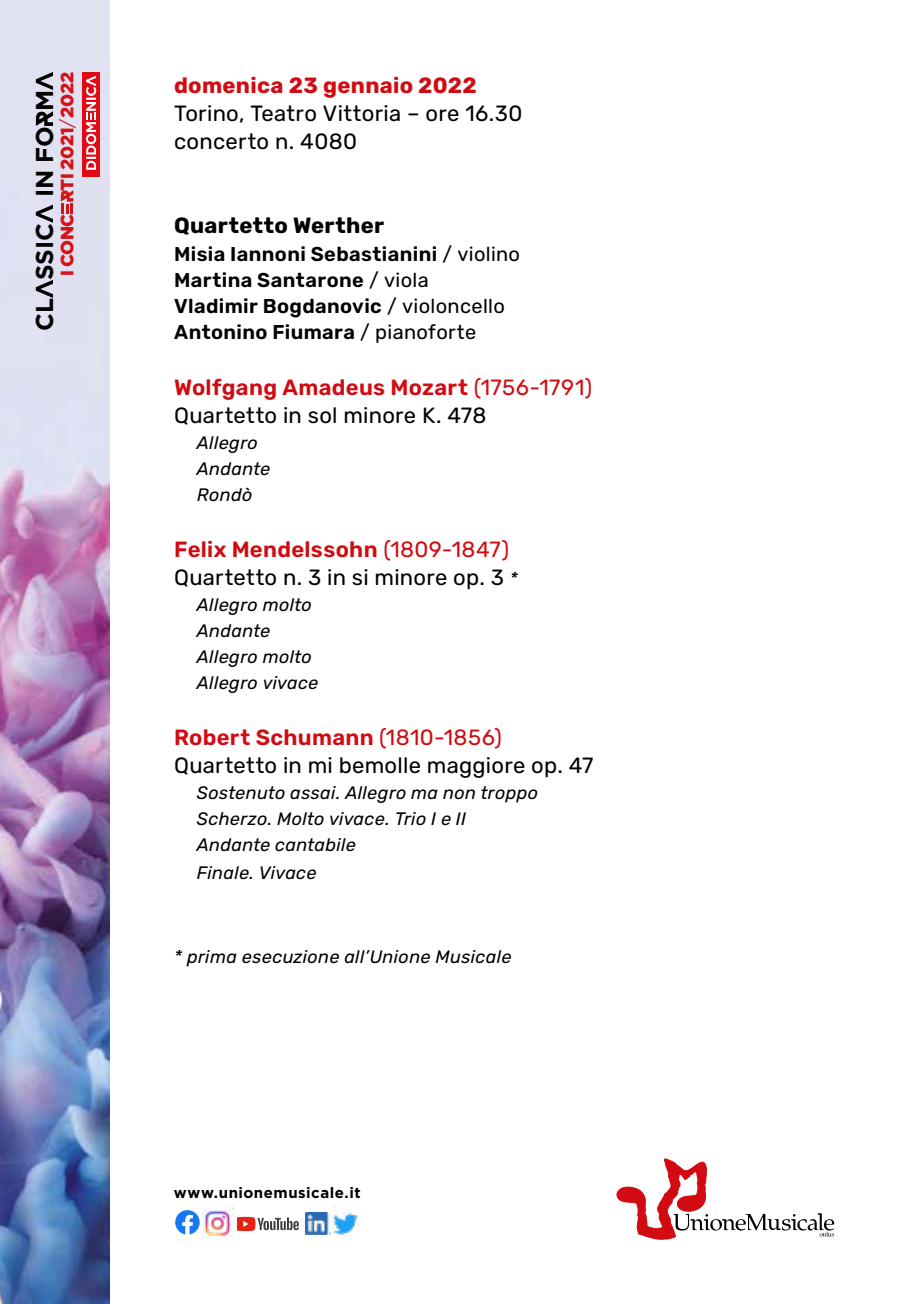
<style>
.page{position:relative;width:908px;height:1304px;background:#fff}
.page>*{position:absolute;margin:0;border:0;box-sizing:border-box;transform-origin:0 0}
.t1{font:700 24.4px "Gotham";color:#000}
.t2{font:22px/28px "Rubik";letter-spacing:.01em;color:#000}
.t3{font:700 22px "Rubik";letter-spacing:.015em;color:#d20a11}
.t4{font:700 22px "Rubik";letter-spacing:.015em;color:#000}
.t5{font:600 20px/26px "Rubik";letter-spacing:.02em;color:#000}
.t6{font:italic 18px/26px "Rubik";letter-spacing:.02em;color:#000}
.t7{font:900 18px "Gotham";letter-spacing:-.01em;color:#d51317}
.t8{font:700 15px "Gotham";letter-spacing:.035em;color:#000}
.s1{font-weight:400}
.s2{font-weight:600;color:#d20a11}
.s3{color:#d20a11}
.s4{font-style:italic;font-size:18px}
</style>
<div class="page">
<svg style="left:616px;top:1158px;width:217px;height:82px"></svg>
<img style="left:0;top:0;width:109px;height:1304px">
<svg style="left:36px;top:280px;width:17px;height:18px"></svg>
<svg style="left:36px;top:205px;width:17px;height:18px"></svg>
<svg style="left:36px;top:111px;width:17px;height:15px"></svg>
<svg style="left:36px;top:72px;width:17px;height:18px"></svg>
<svg style="left:61px;top:190px;width:12px;height:23px"></svg>
<div style="left:82px;top:72px;width:17px;height:104px;background:#e30613"></div>
<svg style="left:86px;top:76px;width:10px;height:94px"></svg>
<img style="left:333px;top:1206px;width:29px;height:30px">
<svg style="left:237px;top:1217px;width:61px;height:14px"></svg>
<svg style="left:175px;top:1210px;width:24px;height:25px"></svg>
<img style="left:202px;top:1206px;width:33px;height:33px">
<img style="left:305px;top:1212px;width:25px;height:22px">
<p class="t7" style="left:55px;top:190px;width:120px;rotate:-90deg">TI 2021<span class="s1">/</span>2022</p>
<p class="t1" style="left:28px;top:331px;width:242px;rotate:-90deg">CL SSIC IN FO M</p>
<p class="t7" style="left:55px;top:276px;width:64px;rotate:-90deg">I CONC</p>
<p class="t3" style="left:174px;top:73px;width:304px">domenica 23 gennaio 2022</p>
<p class="t2" style="left:174px;top:100px;width:349px">Torino, Teatro Vittoria – ore 16.30 concerto n. 4080</p>
<p class="t4" style="left:174px;top:213px;width:211px">Quartetto Werther</p>
<p class="t5" style="left:174px;top:241px;width:347px">Misia Iannoni Sebastianini <span class="s1">/ violino<br></span>Martina Santarone <span class="s1">/ viola<br></span>Vladimir Bogdanovic <span class="s1">/ violoncello<br></span>Antonino Fiumara <span class="s1">/ pianoforte</span></p>
<p class="t2" style="left:174px;top:374px;width:419px"><span class="s2">Wolfgang Amadeus Mozart</span> <span class="s3">(1756-1791)<br></span>Quartetto in sol minore K. 478</p>
<p class="t6" style="left:197px;top:430px;width:75px">Allegro<br>Andante<br>Rondò</p>
<p class="t2" style="left:174px;top:536px;width:345px"><span class="s2">Felix Mendelssohn</span> <span class="s3">(1809-1847)<br></span>Quartetto n. 3 in si minore op. 3 <span class="s4">*</span></p>
<p class="t6" style="left:197px;top:592px;width:123px">Allegro molto<br>Andante<br>Allegro molto<br>Allegro vivace</p>
<p class="t2" style="left:174px;top:724px;width:420px"><span class="s2">Robert Schumann</span> <span class="s3">(1810-1856)<br></span>Quartetto in mi bemolle maggiore op. 47</p>
<p class="t6" style="left:197px;top:780px;width:343px">Sostenuto assai. Allegro ma non troppo<br>Scherzo. Molto vivace. Trio I e II<br>Andante cantabile</p>
<p class="t6" style="left:197px;top:860px;width:121px">Finale. Vivace</p>
<p class="t6" style="left:174px;top:944px;width:339px">* prima esecuzione all’Unione Musicale</p>
<p class="t8" style="left:174px;top:1182px;width:188px">www.unionemusicale.it</p>
</div>
